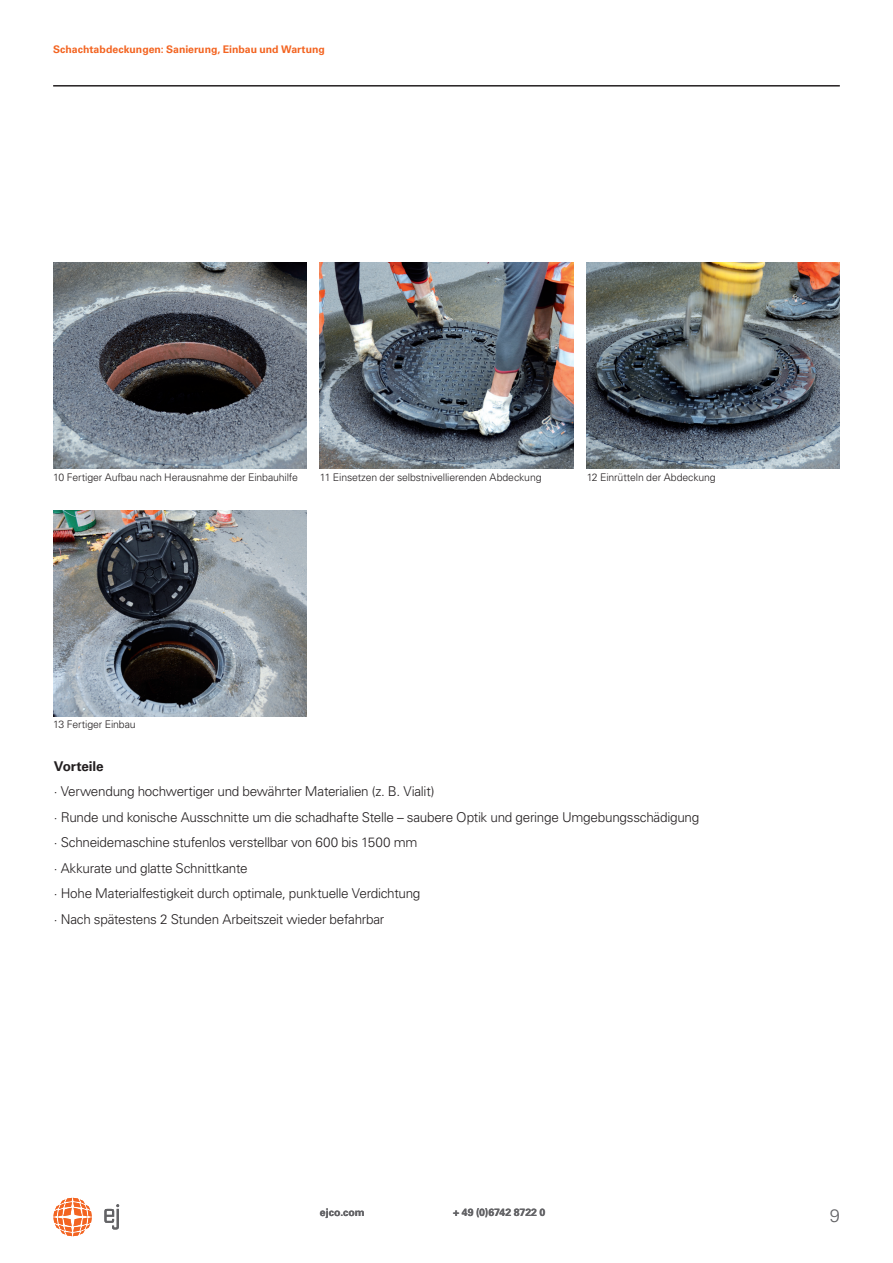
<style>
.page{position:relative;width:893px;height:1263px;background:#fff}
.page>*{position:absolute;margin:0;border:0;box-sizing:border-box;transform-origin:0 0}
.t1{font:300 18px "Univers LT Pro 45";color:#636366}
.t2{font:300 13.5px "Univers LT Pro 45";letter-spacing:-.02em;color:#231f20}
.t3{font:700 13.5px "Univers LT Pro 65";letter-spacing:-.01em;color:#231f20}
.t4{font:300 10.5px "Univers LT Pro 45";letter-spacing:-.01em;color:#231f20}
.t5{font:700 10.5px "Univers LT Pro 65";color:#f36421}
.t6{font:700 10.5px "Univers LT Pro 65";letter-spacing:.005em;color:#636366}
</style>
<div class="page">
<svg style="left:104px;top:1204px;width:15px;height:25px"></svg>
<svg style="left:53px;top:1198px;width:39px;height:38px"></svg>
<hr style="left:53px;top:85px;width:787px;height:2px;background:#231f20">
<img style="left:320px;top:263px;width:253px;height:206px">
<img style="left:53px;top:263px;width:253px;height:206px">
<img style="left:587px;top:263px;width:253px;height:206px">
<img style="left:53px;top:511px;width:253px;height:205px">
<p class="t5" style="left:53px;top:43px;width:273px">Schachtabdeckungen: Sanierung, Einbau und Wartung</p>
<p class="t4" style="left:53px;top:471px;width:246px">10 Fertiger Aufbau nach Herausnahme der Einbauhilfe</p>
<p class="t4" style="left:320px;top:471px;width:223px">11 Einsetzen der selbstnivellierenden Abdeckung</p>
<p class="t4" style="left:587px;top:471px;width:131px">12 Einrütteln der Abdeckung</p>
<p class="t4" style="left:53px;top:718px;width:84px">13 Fertiger Einbau</p>
<p class="t3" style="left:54px;top:758px;width:51px">Vorteile</p>
<p class="t2" style="left:54px;top:783px;width:382px">· Verwendung hochwertiger und bewährter Materialien (z. B. Vialit)</p>
<p class="t2" style="left:54px;top:809px;width:647px">· Runde und konische Ausschnitte um die schadhafte Stelle – saubere Optik und geringe Umgebungsschädigung</p>
<p class="t2" style="left:54px;top:834px;width:365px">· Schneidemaschine stufenlos verstellbar von 600 bis 1500 mm</p>
<p class="t2" style="left:54px;top:860px;width:195px">· Akkurate und glatte Schnittkante</p>
<p class="t2" style="left:54px;top:885px;width:368px">· Hohe Materialfestigkeit durch optimale, punktuelle Verdichtung</p>
<p class="t2" style="left:54px;top:911px;width:332px">· Nach spätestens 2 Stunden Arbeitszeit wieder befahrbar</p>
<p class="t6" style="left:320px;top:1206px;width:46px">ejco.com</p>
<p class="t6" style="left:453px;top:1206px;width:94px">+ 49 (0)6742 8722 0</p>
<h1 class="t1" style="left:830px;top:1204px;width:12px">9</h1>
</div>
